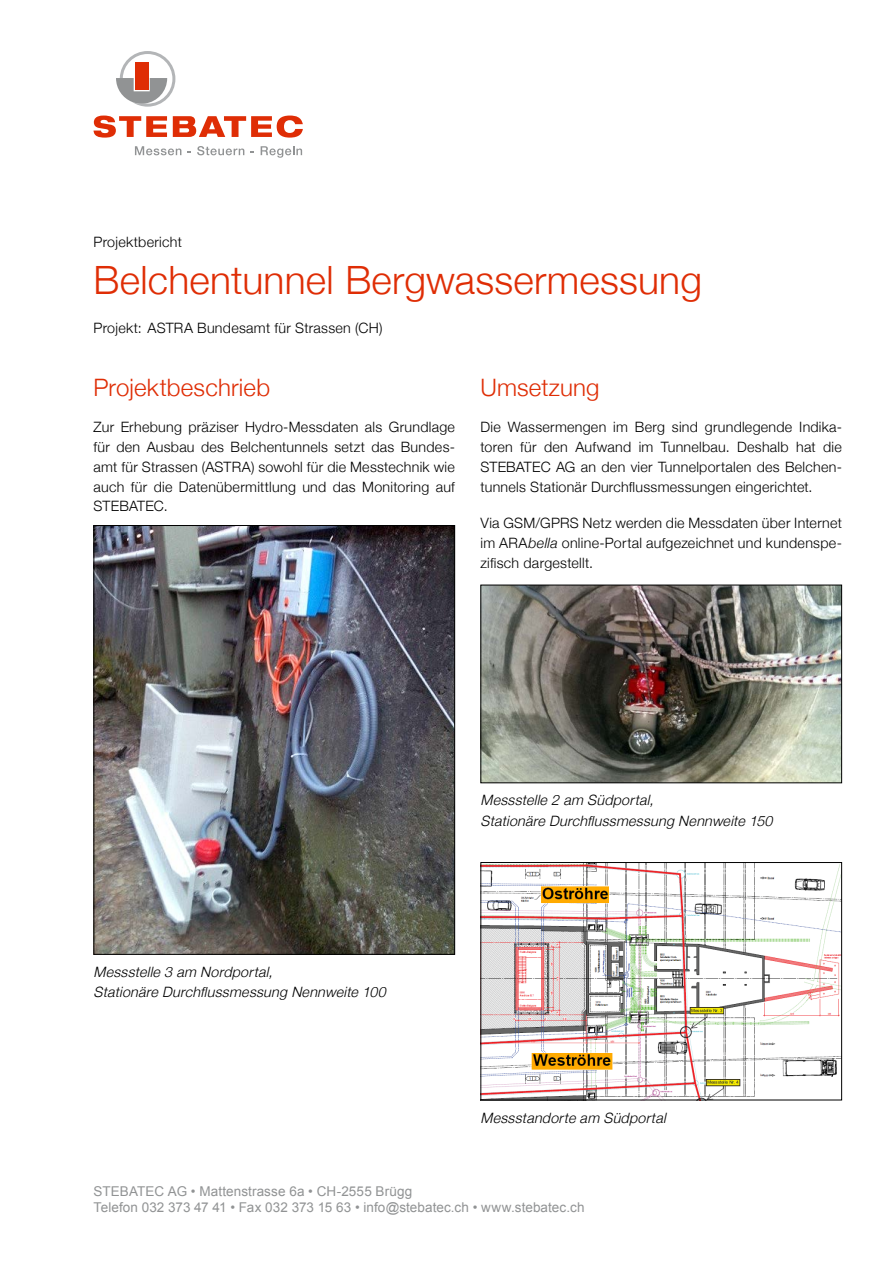
<style>
.page{position:relative;width:893px;height:1263px;background:#fff}
.page>*{position:absolute;margin:0;border:0;box-sizing:border-box;transform-origin:0 0}
.t1{font:300 39px "Helvetica Neue";letter-spacing:.005em;color:#df2d05}
.t2{font:300 24px "Helvetica Neue";letter-spacing:.01em;color:#df2d05}
.t3{font:300 14.25px/19.6px "Helvetica Neue";letter-spacing:.02em;color:#000;text-align:justify}
.t4{font:italic 300 14.25px/20.2px "Helvetica Neue";color:#000}
.t5{font:13.5px/16.2px "Arial";letter-spacing:.005em;color:#919394}
.s1{font-style:italic}
</style>
<div class="page">
<svg style="left:94px;top:116px;width:73px;height:22px"></svg>
<svg style="left:173px;top:116px;width:130px;height:22px"></svg>
<svg style="left:135px;top:146px;width:46px;height:9px"></svg>
<svg style="left:197px;top:146px;width:47px;height:9px"></svg>
<svg style="left:261px;top:146px;width:41px;height:12px"></svg>
<svg style="left:116px;top:51px;width:59px;height:56px"></svg>
<div style="left:135px;top:62px;width:13px;height:28px;background:#df2d05"></div>
<img style="left:96px;top:527px;width:357px;height:426px">
<div style="left:94px;top:525px;width:361px;height:430px;border:1px solid #000"></div>
<img style="left:482px;top:587px;width:358px;height:194px">
<div style="left:480px;top:585px;width:362px;height:198px;border:1px solid #000"></div>
<img style="left:482px;top:864px;width:358px;height:234px">
<div style="left:480px;top:862px;width:362px;height:238px;border:1px solid #000"></div>
<p class="t3" style="left:94px;top:232px;width:90px">Projektbericht</p>
<h1 class="t1" style="left:94px;top:249px;width:610px">Belchentunnel Bergwassermessung</h1>
<p class="t3" style="left:94px;top:317px;width:290px">Projekt: ASTRA Bundesamt für Strassen (CH)</p>
<h2 class="t2" style="left:94px;top:368px;width:178px">Projektbeschrieb</h2>
<p class="t3" style="left:94px;top:417px;width:363px">Zur Erhebung präziser Hydro-Messdaten als Grundlage für den Ausbau des Belchentunnels setzt das Bundes&shy;amt für Strassen (ASTRA) sowohl für die Messtechnik wie auch für die Datenübermittlung und das Monitoring auf STEBATEC.</p>
<h2 class="t2" style="left:480px;top:368px;width:120px">Umsetzung</h2>
<p class="t3" style="left:480px;top:417px;width:363px">Die Wassermengen im Berg sind grundlegende Indika&shy;toren für den Aufwand im Tunnelbau. Deshalb hat die STEBATEC AG an den vier Tunnelportalen des Belchen&shy;tunnels Stationär Durchflussmessungen eingerichtet.</p>
<p class="t3" style="left:480px;top:512px;width:363px">Via GSM/GPRS Netz werden die Messdaten über Internet im ARA<span class="s1">bella</span> online-Portal aufgezeichnet und kundenspe&shy;zifisch dargestellt.</p>
<p class="t4" style="left:94px;top:961px;width:298px">Messstelle3am Nordportal,<br>StationäreDurchflussmessungNennweite100</p>
<p class="t4" style="left:480px;top:789px;width:298px">Messstelle2am Südportal,<br>StationäreDurchflussmessungNennweite150</p>
<p class="t4" style="left:480px;top:1106px;width:191px">Messstandorteam Südportal</p>
<p class="t5" style="left:94px;top:1183px;width:492px">STEBATEC AG • Mattenstrasse 6a • CH-2555 Brügg<br>Telefon 032 373 47 41 • Fax 032 373 15 63 • info@stebatec.ch • www.stebatec.ch</p>
</div>
